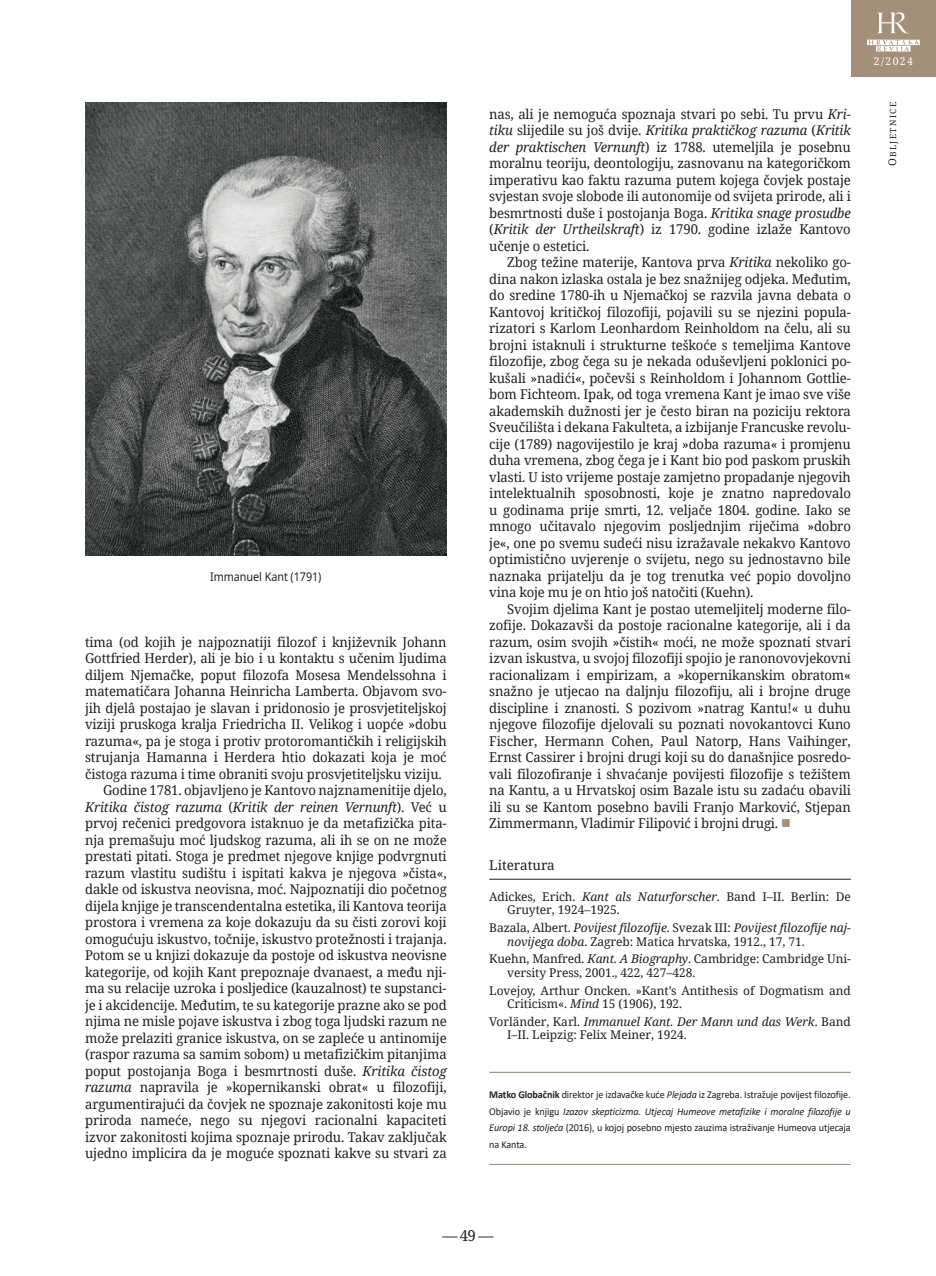
<style>
.page{position:relative;width:936px;height:1276px;background:#fff}
.page>*{position:absolute;margin:0;border:0;box-sizing:border-box;transform-origin:0 0}
.t1{font:15px "Noto Serif";color:#231f20}
.t2{font:13.5px/16.5px "Noto Serif";letter-spacing:-.01em;color:#231f20;text-align:justify}
.t3{font:italic 13.5px "Noto Serif";letter-spacing:-.01em;color:#231f20}
.t4{font:12px/13.5px "Noto Serif";letter-spacing:-.005em;color:#231f20}
.t5{font:12px "Noto Sans";letter-spacing:-.005em;color:#231f20;scale:.9 1}
.t6{font:10.5px/16.5px "Calibri";letter-spacing:-.01em;color:#231f20;text-align:justify}
.t7{font:10.5px "Noto Serif SC800";color:#fff}
.t8{font:8.4px "Noto Serif SC800";letter-spacing:.165em;color:#231f20}
.s1{font-style:normal}
.s2{font-style:italic}
.s3{color:#a4907a}
.s4{font-weight:700}
.s5{font-size:10.5px}
</style>
<div class="page">
<hr style="left:489px;top:879px;width:361px;height:1px;background:#231f20">
<hr style="left:489px;top:1071px;width:361px;height:2px;background:#a4907a">
<hr style="left:489px;top:1164px;width:361px;height:1px;background:#a4907a">
<img style="left:85px;top:102px;width:361px;height:453px">
<div style="left:850px;top:0;width:85px;height:77px;background:#a4907a"></div>
<svg style="left:877px;top:12px;width:33px;height:21px"></svg>
<svg style="left:867px;top:40px;width:52px;height:12px"></svg>
<p class="t5" style="left:210px;top:570px;width:125px">Immanuel Kant (1791)</p>
<p class="t2" style="left:85px;top:633px;width:363px">tima (od kojih je najpoznatiji filozof i književnik Johann</p>
<p class="t2" style="left:85px;top:649px;width:363px">Gottfried Herder), ali je bio i u kontaktu s učenim ljudima</p>
<p class="t2" style="left:85px;top:666px;width:363px">diljem Njemačke, poput filozofa Mosesa Mendelssohna i</p>
<p class="t2" style="left:85px;top:682px;width:363px">matematičara Johanna Heinricha Lamberta. Objavom svo-</p>
<p class="t2" style="left:85px;top:699px;width:363px">jih djelâ postajao je slavan i pridonosio je prosvjetiteljskoj</p>
<p class="t2" style="left:85px;top:715px;width:363px">viziji pruskoga kralja Friedricha II. Velikog i uopće »dobu</p>
<p class="t2" style="left:85px;top:732px;width:363px">razuma«, pa je stoga i protiv protoromantičkih i religijskih</p>
<p class="t2" style="left:85px;top:748px;width:363px">strujanja Hamanna i Herdera htio dokazati koja je moć</p>
<p class="t2" style="left:85px;top:765px;width:358px">čistoga razuma i time obraniti svoju prosvjetiteljsku viziju.</p>
<p class="t2" style="left:103px;top:781px;width:345px">Godine 1781. objavljeno je Kantovo najznamenitije djelo,</p>
<p class="t3" style="left:85px;top:797px;width:363px">Kritika čistog razuma <span class="s1">(</span>Kritik der reinen Vernunft<span class="s1">). Već u</span></p>
<p class="t2" style="left:85px;top:814px;width:363px">prvoj rečenici predgovora istaknuo je da metafizička pita-</p>
<p class="t2" style="left:85px;top:831px;width:363px">nja premašuju moć ljudskog razuma, ali ih se on ne može</p>
<p class="t2" style="left:85px;top:847px;width:363px">prestati pitati. Stoga je predmet njegove knjige podvrgnuti</p>
<p class="t2" style="left:85px;top:864px;width:363px">razum vlastitu sudištu i ispitati kakva je njegova »čista«,</p>
<p class="t2" style="left:85px;top:880px;width:363px">dakle od iskustva neovisna, moć. Najpoznatiji dio početnog</p>
<p class="t2" style="left:85px;top:897px;width:363px">dijela knjige je transcendentalna estetika, ili Kantova teorija</p>
<p class="t2" style="left:85px;top:913px;width:363px">prostora i vremena za koje dokazuju da su čisti zorovi koji</p>
<p class="t2" style="left:85px;top:930px;width:363px">omogućuju iskustvo, točnije, iskustvo protežnosti i trajanja.</p>
<p class="t2" style="left:85px;top:946px;width:363px">Potom se u knjizi dokazuje da postoje od iskustva neovisne</p>
<p class="t2" style="left:85px;top:963px;width:363px">kategorije, od kojih Kant prepoznaje dvanaest, a među nji-</p>
<p class="t2" style="left:85px;top:979px;width:363px">ma su relacije uzroka i posljedice (kauzalnost) te supstanci-</p>
<p class="t2" style="left:85px;top:996px;width:363px">je i akcidencije. Međutim, te su kategorije prazne ako se pod</p>
<p class="t2" style="left:85px;top:1012px;width:363px">njima ne misle pojave iskustva i zbog toga ljudski razum ne</p>
<p class="t2" style="left:85px;top:1029px;width:363px">može prelaziti granice iskustva, on se zapleće u antinomije</p>
<p class="t2" style="left:85px;top:1045px;width:363px">(raspor razuma sa samim sobom) u metafizičkim pitanjima</p>
<p class="t2" style="left:85px;top:1062px;width:363px">poput postojanja Boga i besmrtnosti duše. <span class="s2">Kritika čistog</span></p>
<p class="t2" style="left:85px;top:1078px;width:363px"><span class="s2">razuma</span> napravila je »kopernikanski obrat« u filozofiji,</p>
<p class="t2" style="left:85px;top:1095px;width:363px">argumentirajući da čovjek ne spoznaje zakonitosti koje mu</p>
<p class="t2" style="left:85px;top:1111px;width:363px">priroda nameće, nego su njegovi racionalni kapaciteti</p>
<p class="t2" style="left:85px;top:1128px;width:363px">izvor zakonitosti kojima spoznaje prirodu. Takav zaključak</p>
<p class="t2" style="left:85px;top:1144px;width:363px">ujedno implicira da je moguće spoznati kakve su stvari za</p>
<p class="t2" style="left:489px;top:105px;width:363px">nas, ali je nemoguća spoznaja stvari po sebi. Tu prvu <span class="s2">Kri&shy;tiku</span> slijedile su još dvije. <span class="s2">Kritika praktičkog razuma</span> (<span class="s2">Kritik der praktischen Vernunft</span>) iz 1788. utemeljila je posebnu moralnu teoriju, deontologiju, zasnovanu na kategoričkom imperativu kao faktu razuma putem kojega čovjek postaje svjestan svoje slobode ili autonomije od svijeta prirode, ali i besmrtnosti duše i postojanja Boga. <span class="s2">Kritika snage prosudbe </span>(<span class="s2">Kritik der Urtheilskraft</span>) iz 1790. godine izlaže Kantovo učenje o estetici.</p>
<p class="t2" style="left:489px;top:253px;width:363px;text-indent:18px">Zbog težine materije, Kantova prva <span class="s2">Kritika</span> nekoliko go&shy;dina nakon izlaska ostala je bez snažnijeg odjeka. Međutim, do sredine 1780-ih u Njemačkoj se razvila javna debata o Kantovoj kritičkoj filozofiji, pojavili su se njezini popula&shy;rizatori s Karlom Leonhardom Reinholdom na čelu, ali su brojni istaknuli i strukturne teškoće s temeljima Kantove filozofije, zbog čega su je nekada oduševljeni poklonici po&shy;kušali »nadići«, počevši s Reinholdom i Johannom Gottlie&shy;bom Fichteom. Ipak, od toga vremena Kant je imao sve više akademskih dužnosti jer je često biran na poziciju rektora Sveučilišta i dekana Fakulteta, a izbijanje Francuske revolu&shy;cije (1789) nagovijestilo je kraj »doba razuma« i promjenu duha vremena, zbog čega je i Kant bio pod paskom pruskih vlasti. U isto vrijeme postaje zamjetno propadanje njegovih intelektualnih sposobnosti, koje je znatno napredovalo u godinama prije smrti, 12. veljače 1804. godine. Iako se mnogo učitavalo njegovim posljednjim riječima »dobro je«, one po svemu sudeći nisu izražavale nekakvo Kantovo optimistično uvjerenje o svijetu, nego su jednostavno bile naznaka prijatelju da je tog trenutka već popio dovoljno vina koje mu je on htio još natočiti (Kuehn).</p>
<p class="t2" style="left:489px;top:600px;width:363px;text-indent:18px">Svojim djelima Kant je postao utemeljitelj moderne filo&shy;zofije. Dokazavši da postoje racionalne kategorije, ali i da razum, osim svojih »čistih« moći, ne može spoznati stvari izvan iskustva, u svojoj filozofiji spojio je ranonovovjekovni racionalizam i empirizam, a »kopernikanskim obratom« snažno je utjecao na daljnju filozofiju, ali i brojne druge discipline i znanosti. S pozivom »natrag Kantu!« u duhu njegove filozofije djelovali su poznati novokantovci Kuno Fischer, Hermann Cohen, Paul Natorp, Hans Vaihinger, Ernst Cassirer i brojni drugi koji su do današnjice posredo&shy;vali filozofiranje i shvaćanje povijesti filozofije s težištem na Kantu, a u Hrvatskoj osim Bazale istu su zadaću obavili ili su se Kantom posebno bavili Franjo Marković, Stjepan Zimmermann, Vladimir Filipović i brojni drugi. <span class="s3">■</span></p>
<p class="t2" style="left:489px;top:856px;width:67px">Literatura</p>
<p class="t4" style="left:507px;top:889px;width:345px;text-indent:-18px">Adickes, Erich. <span class="s2">Kant als Naturforscher</span>. Band I–II. Berlin: De<br>Gruyter, 1924–1925.</p>
<p class="t4" style="left:507px;top:920px;width:345px;text-indent:-18px">Bazala, Albert. <span class="s2">Povijest filozofije</span>. Svezak III: <span class="s2">Povijest filozofije naj&shy;novijega doba</span>. Zagreb: Matica hrvatska, 1912., 17, 71.</p>
<p class="t4" style="left:507px;top:952px;width:345px;text-indent:-18px">Kuehn, Manfred. <span class="s2">Kant. A Biography</span>. Cambridge: Cambridge Uni&shy;versity Press, 2001., 422, 427–428.</p>
<p class="t4" style="left:507px;top:983px;width:345px;text-indent:-18px">Lovejoy, Arthur Oncken. »Kant’s Antithesis of Dogmatism and<br>Criticism«. <span class="s2">Mind</span> 15 (1906), 192.</p>
<p class="t4" style="left:507px;top:1014px;width:345px;text-indent:-18px">Vorländer, Karl. <span class="s2">Immanuel Kant. Der Mann und das Werk</span>. Band<br>I–II. Leipzig: Felix Meiner, 1924.</p>
<p class="t6" style="left:489px;top:1086px;width:363px"><span class="s4">Matko Globačnik</span> direktor je izdavačke kuće <span class="s2">Plejada</span> iz Zagreba. Istražuje povijest filozofije.<br>Objavio je knjigu <span class="s2">Izazov skepticizma. Utjecaj Humeove metafizike i moralne filozofije u Europi 18. stoljeća</span> (2016), u kojoj posebno mjesto zauzima istraživanje Humeova utjecaja na Kanta.</p>
<p class="t7" style="left:873px;top:54px;width:40px">2/2024</p>
<p class="t8" style="left:887px;top:166px;width:65px;rotate:-90deg"><span class="s5">O</span>bljetnice</p>
<p class="t1" style="left:442px;top:1225px;width:52px">— 49 —</p>
</div>
